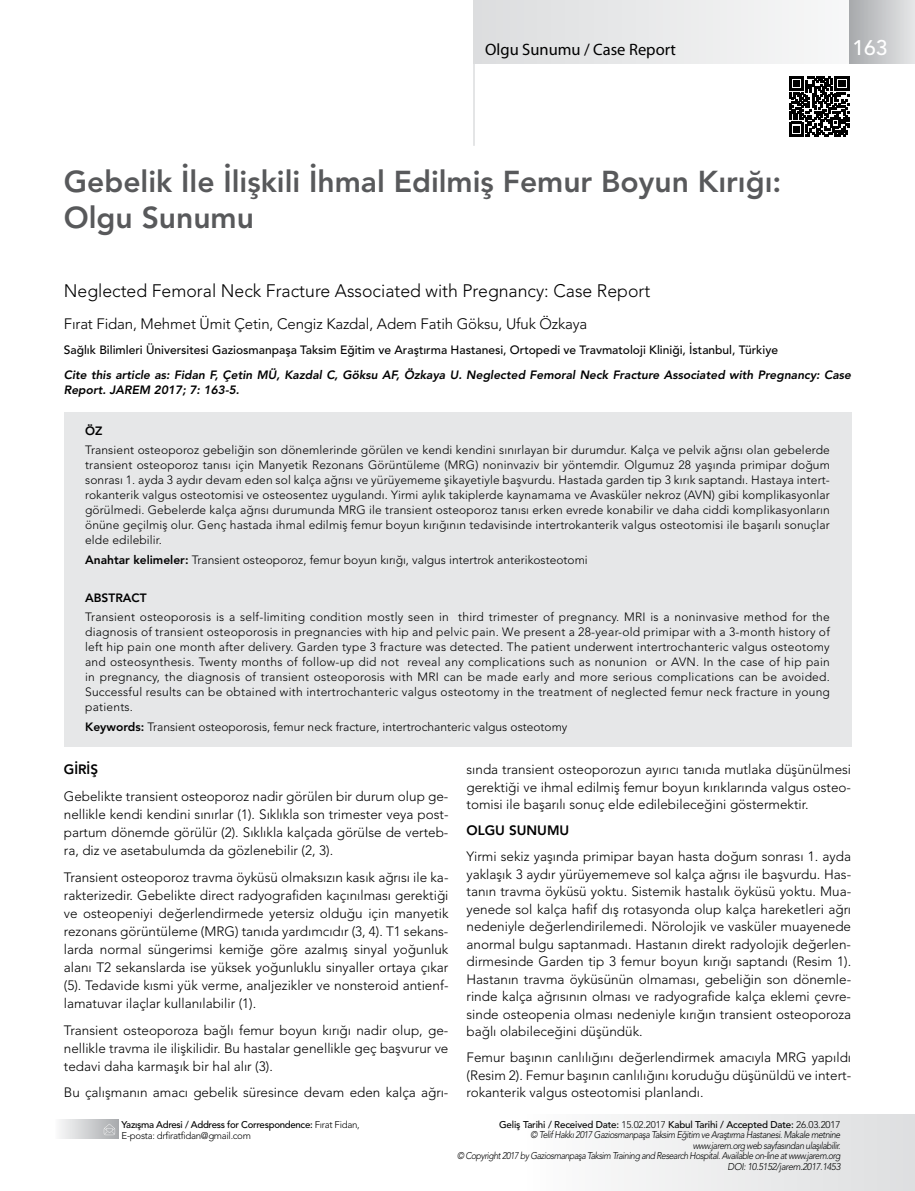
<style>
.page{position:relative;width:915px;height:1191px;background:#fff}
.page>*{position:absolute;margin:0;border:0;box-sizing:border-box;transform-origin:0 0}
.t1{font:800 30px/36px "Avenir LT Std";color:#58595b}
.t2{font:500 21px "Avenir LT Std";color:#fff}
.t3{font:300 18px "Avenir LT Std";color:#000}
.t4{font:16.5px "Myriad Pro";color:#000}
.t5{font:300 15px "Avenir LT Std";letter-spacing:-.01em;color:#000}
.t6{font:300 13.5px/17.5px "Avenir LT Std";color:#000;text-align:justify}
.t7{font:800 13.5px "Avenir LT Std";color:#000}
.t8{font:300 12px/15px "Avenir LT Std";color:#000;text-align:justify}
.t9{font:italic 800 12px/15px "Avenir LT Std";color:#000}
.t10{font:500 12px "Avenir LT Std";color:#000}
.t11{font:800 12px "Avenir LT Std";color:#000}
.t12{font:italic 300 9.75px/10.5px "Avenir LT Std";letter-spacing:-.05em;color:#000;text-align:right;scale:.9 1}
.t13{font:300 9.75px/11.4px "Avenir LT Std";letter-spacing:-.03em;color:#000}
.s1{font-weight:800}
.s2{font-weight:500}
.s3{font-weight:500;font-style:normal}
.s4{font-style:normal}
</style>
<div class="page">
<div style="left:64px;top:412px;width:786px;height:335px;background:#e6e7e8"></div>
<div style="left:521px;top:1114px;width:393px;height:77px;background:linear-gradient(to right,#fdfdfd,#dddee0)"></div>
<div style="left:54px;top:1119px;width:64px;height:19px;background:linear-gradient(to right,#fbfbfb,#acafb1)"></div>
<svg style="left:104px;top:1123px;width:11px;height:12px"></svg>
<svg style="left:789px;top:76px;width:59px;height:60px"></svg>
<div style="left:473px;top:0;width:439px;height:64px;background:linear-gradient(to bottom,#eaeaeb,#eaeaeb)"></div>
<div style="left:849px;top:0;width:65px;height:64px;background:linear-gradient(to right,#a7a9ac,#e5e6e7)"></div>
<hr style="left:473px;top:44px;width:1px;height:102px;background:#dcddde">
<p class="t4" style="left:485px;top:40px;width:192px">Olgu Sunumu / Case Report</p>
<h2 class="t2" style="left:852px;top:35px;width:37px">163</h2>
<h1 class="t1" style="left:64px;top:164px;width:718px">Gebelik İle İlişkili İhmal Edilmiş Femur Boyun Kırığı:<br>Olgu Sunumu</h1>
<h3 class="t3" style="left:64px;top:280px;width:587px">Neglected Femoral Neck Fracture Associated with Pregnancy: Case Report</h3>
<p class="t5" style="left:64px;top:314px;width:525px">Fırat Fidan, Mehmet Ümit Çetin, Cengiz Kazdal, Adem Fatih Göksu, Ufuk Özkaya</p>
<p class="t10" style="left:64px;top:343px;width:715px">Sağlık Bilimleri Üniversitesi Gaziosmanpaşa Taksim Eğitim ve Araştırma Hastanesi, Ortopedi ve Travmatoloji Kliniği, İstanbul, Türkiye</p>
<p class="t9" style="left:64px;top:368px;width:788px">Cite this article as: Fidan F, Çetin MÜ, Kazdal C, Göksu AF, Özkaya U. Neglected Femoral Neck Fracture Associated with Pregnancy: Case<br>Report. JAREM 2017; 7: 163-5.</p>
<p class="t11" style="left:85px;top:424px;width:19px">ÖZ</p>
<p class="t8" style="left:85px;top:443px;width:746px">Transient osteoporoz gebeliğin son dönemlerinde görülen ve kendi kendini sınırlayan bir durumdur. Kalça ve pelvik ağrısı olan gebelerde transient osteoporoz tanısı için Manyetik Rezonans Görüntüleme (MRG) noninvaziv bir yöntemdir. Olgumuz 28 yaşında primipar doğum sonrası 1. ayda 3 aydır devam eden sol kalça ağrısı ve yürüyememe şikayetiyle başvurdu. Hastada garden tip 3 kırık saptandı. Hastaya intert&shy;rokanterik valgus osteotomisi ve osteosentez uygulandı. Yirmi aylık takiplerde kaynamama ve Avasküler nekroz (AVN) gibi komplikasyonlar görülmedi. Gebelerde kalça ağrısı durumunda MRG ile transient osteoporoz tanısı erken evrede konabilir ve daha ciddi komplikasyonların önüne geçilmiş olur. Genç hastada ihmal edilmiş femur boyun kırığının tedavisinde intertrokanterik valgus osteotomisi ile başarılı sonuçlar elde edilebilir.</p>
<p class="t8" style="left:85px;top:552px;width:504px"><span class="s1">Anahtar kelimeler:</span> Transient osteoporoz, femur boyun kırığı, valgus intertrok anterikosteotomi</p>
<p class="t11" style="left:85px;top:591px;width:63px">ABSTRACT</p>
<p class="t8" style="left:85px;top:610px;width:746px">Transient osteoporosis is a self-limiting condition mostly seen in third trimester of pregnancy. MRI is a noninvasive method for the diagnosis of transient osteoporosis in pregnancies with hip and pelvic pain. We present a 28-year-old primipar with a 3-month history of left hip pain one month after delivery. Garden type 3 fracture was detected. The patient underwent intertrochanteric valgus osteotomy and osteosynthesis. Twenty months of follow-up did not reveal any complications such as nonunion or AVN. In the case of hip pain in pregnancy, the diagnosis of transient osteoporosis with MRI can be made early and more serious complications can be avoided.<br>Successful results can be obtained with intertrochanteric valgus osteotomy in the treatment of neglected femur neck fracture in young patients.</p>
<p class="t8" style="left:85px;top:719px;width:483px"><span class="s1">Keywords:</span> Transient osteoporosis, femur neck fracture, intertrochanteric valgus osteotomy</p>
<p class="t7" style="left:64px;top:761px;width:36px">GİRİŞ</p>
<p class="t6" style="left:64px;top:787px;width:386px;line-height:18px">Gebelikte transient osteoporoz nadir görülen bir durum olup ge&shy;nellikle kendi kendini sınırlar (1). Sıklıkla son trimester veya post&shy;partum dönemde görülür (2). Sıklıkla kalçada görülse de verteb&shy;ra, diz ve asetabulumda da gözlenebilir (2, 3).</p>
<p class="t6" style="left:64px;top:868px;width:386px;line-height:18px">Transient osteoporoz travma öyküsü olmaksızın kasık ağrısı ile ka&shy;rakterizedir. Gebelikte direct radyografiden kaçınılması gerektiği ve osteopeniyi değerlendirmede yetersiz olduğu için manyetik rezonans görüntüleme (MRG) tanıda yardımcıdır (3, 4). T1 sekans&shy;larda normal süngerimsi kemiğe göre azalmış sinyal yoğunluk alanı T2 sekanslarda ise yüksek yoğunluklu sinyaller ortaya çıkar (5). Tedavide kısmi yük verme, analjezikler ve nonsteroid antienf&shy;lamatuvar ilaçlar kullanılabilir (1).</p>
<p class="t6" style="left:64px;top:1021px;width:386px;line-height:18px">Transient osteoporoza bağlı femur boyun kırığı nadir olup, ge&shy;nellikle travma ile ilişkilidir. Bu hastalar genellikle geç başvurur ve tedavi daha karmaşık bir hal alır (3).</p>
<p class="t6" style="left:64px;top:1084px;width:386px">Bu çalışmanın amacı gebelik süresince devam eden kalça ağrı-</p>
<p class="t13" style="left:121px;top:1118px;width:239px"><span class="s2">Yazışma Adresi / Address for Correspondence:</span> Fırat Fidan,<br>E-posta: drfiratfidan@gmail.com</p>
<p class="t6" style="left:466px;top:761px;width:386px">sında transient osteoporozun ayırıcı tanıda mutlaka düşünülmesi gerektiği ve ihmal edilmiş femur boyun kırıklarında valgus osteo&shy;tomisi ile başarılı sonuç elde edilebileceğini göstermektir.</p>
<p class="t7" style="left:466px;top:822px;width:104px">OLGU SUNUMU</p>
<p class="t6" style="left:466px;top:848px;width:386px">Yirmi sekiz yaşında primipar bayan hasta doğum sonrası 1. ayda yaklaşık 3 aydır yürüyememeve sol kalça ağrısı ile başvurdu. Has&shy;tanın travma öyküsü yoktu. Sistemik hastalık öyküsü yoktu. Mua&shy;yenede sol kalça hafif dış rotasyonda olup kalça hareketleri ağrı nedeniyle değerlendirilemedi. Nörolojik ve vasküler muayenede anormal bulgu saptanmadı. Hastanın direkt radyolojik değerlen&shy;dirmesinde Garden tip 3 femur boyun kırığı saptandı (Resim 1).<br>Hastanın travma öyküsünün olmaması, gebeliğin son dönemle&shy;rinde kalça ağrısının olması ve radyografide kalça eklemi çevre&shy;sinde osteopenia olması nedeniyle kırığın transient osteoporoza bağlı olabileceğini düşündük.</p>
<p class="t6" style="left:466px;top:1049px;width:386px">Femur başının canlılığını değerlendirmek amacıyla MRG yapıldı (Resim 2). Femur başının canlılığını koruduğu düşünüldü ve intert&shy;rokanterik valgus osteotomisi planlandı.</p>
<p class="t12" style="left:457px;top:1119px;width:427px"><span class="s3">Geliş Tarihi / Received Date:</span> <span class="s4">15.02.2017</span> <span class="s3">Kabul Tarihi / Accepted Date:</span> <span class="s4">26.03.2017<br></span>© Telif Hakkı 2017 Gaziosmanpaşa Taksim Eğitim ve Araştırma Hastanesi. Makale metnine<br>www.jarem.org web sayfasından ulaşılabilir.<br>© Copyright 2017 by Gaziosmanpaşa Taksim Training and Research Hospital. Available on-line at www.jarem.org DOI: 10.5152/jarem.2017.1453</p>
</div>
